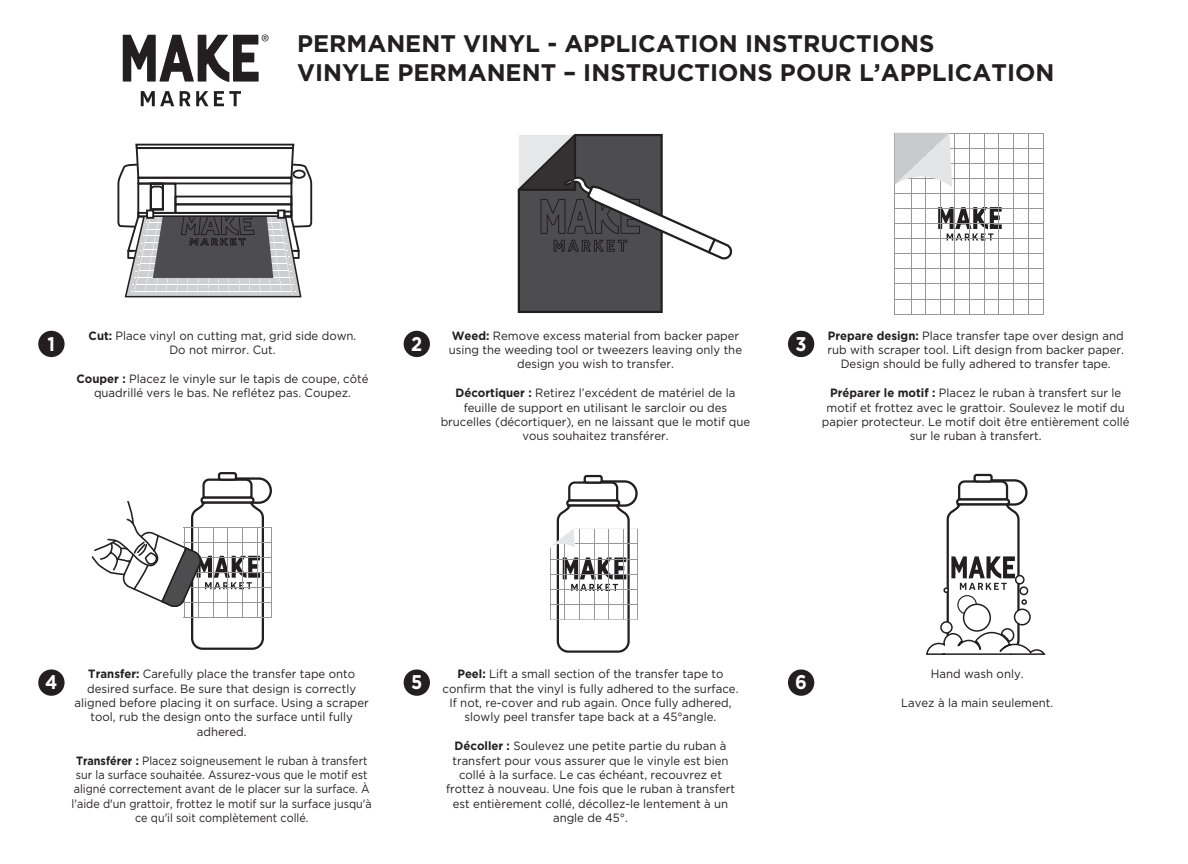
<style>
.page{position:relative;width:1188px;height:864px;background:#fff}
.page>*{position:absolute;margin:0;border:0;box-sizing:border-box;transform-origin:0 0}
.t1{font:700 24px/28.8px "Gotham";color:#231f20}
.t2{font:700 19.8px "Gotham";color:#fff;scale:.9 1}
.t3{font:12px/14.4px "Gotham";color:#231f20;text-align:center;scale:.95 1}
.t4{font:12px/14.4px "Gotham";color:#231f20;text-align:center;scale:.9 1}
.s1{font-weight:700}
</style>
<div class="page">
<div style="left:404px;top:331px;width:26px;height:26px;background:#231f20;border-radius:50%"></div>
<div style="left:788px;top:331px;width:26px;height:26px;background:#231f20;border-radius:50%"></div>
<div style="left:38px;top:331px;width:27px;height:26px;background:#231f20;border-radius:50%"></div>
<div style="left:404px;top:669px;width:26px;height:27px;background:#231f20;border-radius:50%"></div>
<div style="left:788px;top:669px;width:26px;height:27px;background:#231f20;border-radius:50%"></div>
<div style="left:38px;top:669px;width:27px;height:27px;background:#231f20;border-radius:50%"></div>
<svg style="left:141px;top:91px;width:33px;height:15px"></svg>
<svg style="left:180px;top:91px;width:61px;height:15px"></svg>
<svg style="left:123px;top:34px;width:146px;height:48px"></svg>
<svg style="left:517px;top:134px;width:216px;height:179px"></svg>
<hr style="left:571px;top:166px;width:3px;height:20px;background:#333132">
<div style="left:135px;top:144px;width:159px;height:5px;border:2px solid #231f20"></div>
<svg style="left:117px;top:146px;width:196px;height:151px"></svg>
<div style="left:277px;top:210px;width:8px;height:9px;border:2px solid #231f20"></div>
<div style="left:146px;top:210px;width:8px;height:9px;border:2px solid #231f20"></div>
<div style="left:584px;top:475px;width:19px;height:9px;border:2px solid #231f20;border-radius:2px"></div>
<svg style="left:552px;top:476px;width:86px;height:177px"></svg>
<hr style="left:638px;top:529px;width:1px;height:91px;background:#95979a">
<hr style="left:623px;top:529px;width:1px;height:91px;background:#95979a">
<hr style="left:609px;top:529px;width:1px;height:91px;background:#95979a">
<hr style="left:594px;top:529px;width:1px;height:91px;background:#95979a">
<hr style="left:579px;top:529px;width:1px;height:91px;background:#95979a">
<hr style="left:565px;top:545px;width:1px;height:75px;background:#95979a">
<hr style="left:550px;top:529px;width:1px;height:91px;background:#95979a">
<hr style="left:550px;top:619px;width:88px;height:1px;background:#95979a">
<hr style="left:550px;top:604px;width:88px;height:1px;background:#95979a">
<hr style="left:550px;top:589px;width:88px;height:1px;background:#95979a">
<hr style="left:550px;top:574px;width:88px;height:1px;background:#95979a">
<hr style="left:550px;top:559px;width:88px;height:1px;background:#95979a">
<hr style="left:575px;top:544px;width:63px;height:1px;background:#95979a">
<hr style="left:550px;top:529px;width:88px;height:1px;background:#95979a">
<div style="left:974px;top:474px;width:19px;height:9px;border:2px solid #231f20;border-radius:2px"></div>
<svg style="left:926px;top:475px;width:120px;height:180px"></svg>
<div style="left:941px;top:622px;width:11px;height:11px;background:#fff;border-radius:50%"></div>
<div style="left:940px;top:621px;width:13px;height:13px;border:2px solid #231f20;border-radius:50%"></div>
<div style="left:1015px;top:609px;width:15px;height:16px;background:#fff;border-radius:50%"></div>
<div style="left:1014px;top:609px;width:17px;height:17px;border:2px solid #231f20;border-radius:50%"></div>
<svg style="left:938px;top:207px;width:64px;height:34px"></svg>
<hr style="left:1028px;top:133px;width:1px;height:181px;background:#95979a">
<hr style="left:1043px;top:133px;width:1px;height:181px;background:#95979a">
<hr style="left:1013px;top:133px;width:1px;height:181px;background:#95979a">
<hr style="left:999px;top:133px;width:1px;height:181px;background:#95979a">
<hr style="left:984px;top:133px;width:1px;height:181px;background:#95979a">
<hr style="left:969px;top:133px;width:1px;height:181px;background:#95979a">
<hr style="left:955px;top:133px;width:1px;height:181px;background:#95979a">
<hr style="left:940px;top:133px;width:1px;height:181px;background:#95979a">
<hr style="left:926px;top:133px;width:1px;height:181px;background:#95979a">
<hr style="left:911px;top:133px;width:1px;height:181px;background:#95979a">
<hr style="left:895px;top:133px;width:1px;height:181px;background:#95979a">
<hr style="left:895px;top:133px;width:148px;height:1px;background:#95979a">
<hr style="left:895px;top:314px;width:148px;height:1px;background:#95979a">
<hr style="left:895px;top:269px;width:148px;height:1px;background:#95979a">
<hr style="left:895px;top:254px;width:148px;height:1px;background:#95979a">
<hr style="left:895px;top:239px;width:148px;height:1px;background:#95979a">
<hr style="left:895px;top:223px;width:148px;height:1px;background:#95979a">
<hr style="left:895px;top:208px;width:148px;height:1px;background:#95979a">
<hr style="left:895px;top:193px;width:148px;height:1px;background:#95979a">
<hr style="left:895px;top:299px;width:148px;height:1px;background:#95979a">
<hr style="left:895px;top:284px;width:148px;height:1px;background:#95979a">
<hr style="left:895px;top:178px;width:148px;height:1px;background:#95979a">
<hr style="left:895px;top:163px;width:148px;height:1px;background:#95979a">
<hr style="left:895px;top:148px;width:148px;height:1px;background:#95979a">
<svg style="left:895px;top:133px;width:57px;height:54px;background:#dadadc"></svg>
<div style="left:218px;top:472px;width:19px;height:9px;border:2px solid #231f20;border-radius:2px"></div>
<hr style="left:272px;top:527px;width:1px;height:91px;background:#95979a">
<svg style="left:91px;top:473px;width:181px;height:177px"></svg>
<h1 class="t1" style="left:297px;top:28px;width:759px">PERMANENT VINYL - APPLICATION INSTRUCTIONS<br>VINYLE PERMANENT – INSTRUCTIONS POUR L’APPLICATION</h1>
<h2 class="t2" style="left:411px;top:332px;width:14px">2</h2>
<p class="t3" style="left:828px;top:328px;width:313px"><span class="s1">Prepare design:</span> Place transfer tape over design and rub with scraper tool. Lift design from backer paper.<br>Design should be fully adhered to transfer tape.</p>
<p class="t3" style="left:822px;top:385px;width:325px"><span class="s1">Préparer le motif :</span> Placez le ruban à transfert sur le motif et frottez avec le grattoir. Soulevez le motif du papier protecteur. Le motif doit être entièrement collé sur le ruban à transfert.</p>
<p class="t3" style="left:449px;top:328px;width:310px"><span class="s1">Weed:</span> Remove excess material from backer paper using the weeding tool or tweezers leaving only the design you wish to transfer.</p>
<p class="t3" style="left:441px;top:385px;width:327px"><span class="s1">Décortiquer :</span> Retirez l’excédent de matériel de la feuille de support en utilisant le sarcloir ou des brucelles (décortiquer), en ne laissant que le motif que vous souhaitez transférer.</p>
<p class="t3" style="left:89px;top:328px;width:283px"><span class="s1">Cut:</span> Place vinyl on cutting mat, grid side down.<br>Do not mirror. Cut.</p>
<p class="t3" style="left:77px;top:371px;width:309px"><span class="s1">Couper :</span> Placez le vinyle sur le tapis de coupe, côté quadrillé vers le bas. Ne reflétez pas. Coupez.</p>
<h2 class="t2" style="left:48px;top:332px;width:10px">1</h2>
<h2 class="t2" style="left:796px;top:332px;width:14px">3</h2>
<p class="t3" style="left:75px;top:667px;width:311px"><span class="s1">Transfer:</span> Carefully place the transfer tape onto desired surface. Be sure that design is correctly aligned before placing it on surface. Using a scraper tool, rub the design onto the surface until fully adhered.</p>
<p class="t4" style="left:72px;top:753px;width:335px"><span class="s1">Transférer :</span> Placez soigneusement le ruban à transfert sur la surface souhaitée. Assurez-vous que le motif est aligné correctement avant de le placer sur la surface. À l'aide d'un grattoir, frottez le motif sur la surface jusqu'à ce qu'il soit complètement collé.</p>
<p class="t3" style="left:442px;top:667px;width:313px"><span class="s1">Peel:</span> Lift a small section of the transfer tape to confirm that the vinyl is fully adhered to the surface.<br>If not, re-cover and rub again. Once fully adhered, slowly peel transfer tape back at a 45°angle.</p>
<p class="t3" style="left:446px;top:739px;width:306px"><span class="s1">Décoller :</span> Soulevez une petite partie du ruban à transfert pour vous assurer que le vinyle est bien collé à la surface. Le cas échéant, recouvrez et frottez à nouveau. Une fois que le ruban à transfert est entièrement collé, décollez-le lentement à un angle de 45°.</p>
<h2 class="t2" style="left:45px;top:671px;width:15px">4</h2>
<h2 class="t2" style="left:411px;top:671px;width:14px">5</h2>
<h2 class="t2" style="left:795px;top:671px;width:15px">6</h2>
<p class="t3" style="left:931px;top:667px;width:99px">Hand wash only.</p>
<p class="t3" style="left:901px;top:695px;width:161px">Lavez à la main seulement.</p>
</div>
